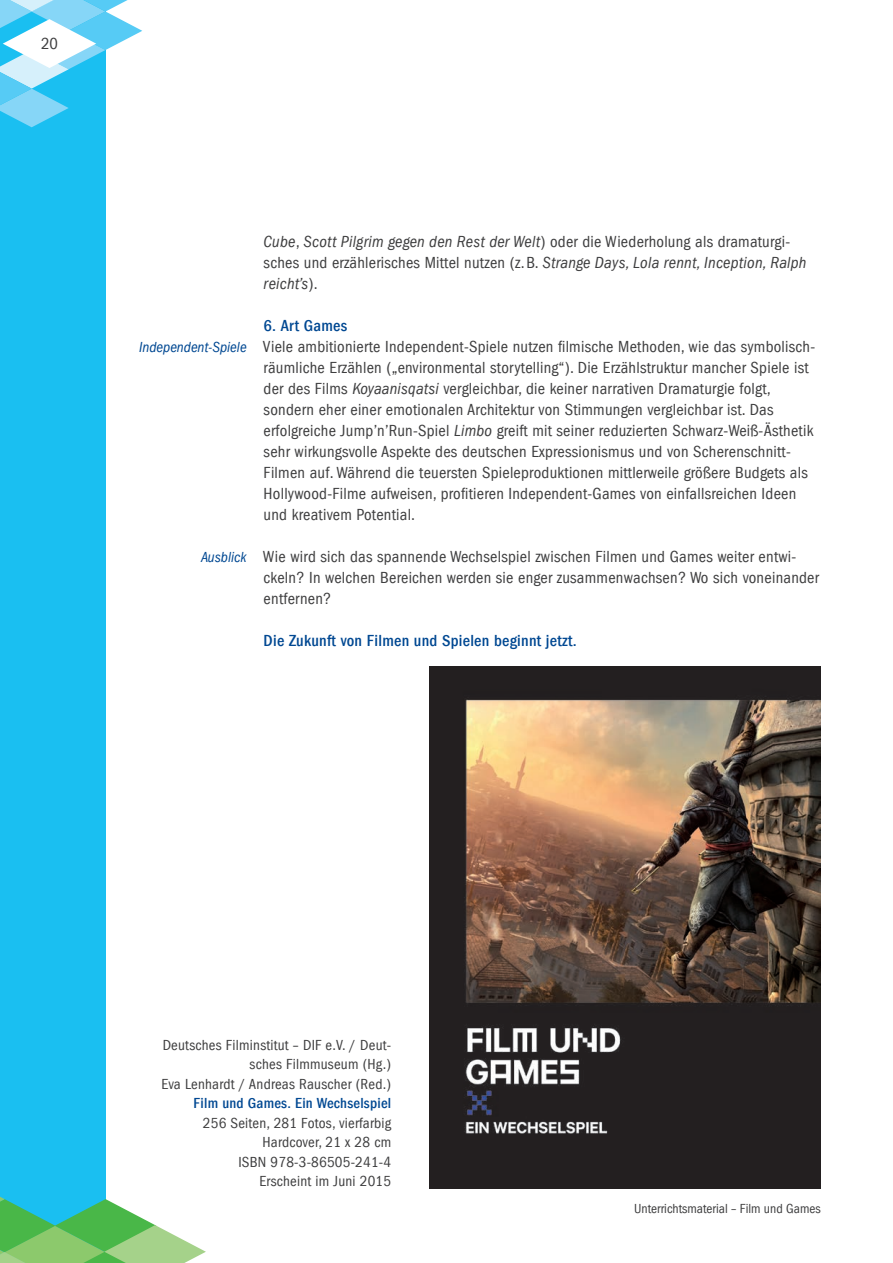
<style>
.page{position:relative;width:893px;height:1263px;background:#fff}
.page>*{position:absolute;margin:0;border:0;box-sizing:border-box;transform-origin:0 0}
.t1{font:condensed 16.5px/21px "FAZ Franklin Gothic";letter-spacing:.015em;color:#3e3e3f}
.t2{font:italic condensed 16.5px/21px "FAZ Franklin Gothic";letter-spacing:.015em;color:#3e3e3f}
.t3{font:500 condensed 16.5px "FAZ Franklin Gothic";letter-spacing:.015em;color:#014892}
.t4{font:condensed 15px/19.5px "FAZ Franklin Gothic";letter-spacing:.015em;color:#3e3e3f;text-align:right}
.t5{font:500 condensed 15px "FAZ Franklin Gothic";letter-spacing:.015em;color:#014892}
.t6{font:italic condensed 15px "FAZ Franklin Gothic";color:#014892}
.t7{font:condensed 13.5px "FAZ Franklin Gothic";color:#3e3e3f}
.s1{font-style:normal}
.s2{font-style:italic}
</style>
<div class="page">
<div style="left:0;top:0;width:105px;height:1263px;background:#1abff1"></div>
<svg style="left:0;top:1190px;width:206px;height:73px"></svg>
<svg style="left:0;top:0;width:142px;height:127px"></svg>
<img style="left:429px;top:667px;width:392px;height:521px">
<p class="t1" style="left:41px;top:33px;width:18px">20</p>
<p class="t6" style="left:139px;top:338px;width:109px">Independent-Spiele</p>
<p class="t6" style="left:201px;top:548px;width:47px">Ausblick</p>
<p class="t2" style="left:264px;top:231px;width:544px">Cube<span class="s1">,</span> Scott Pilgrim gegen den Rest der Welt<span class="s1">) oder die Wiederholung als dramaturgi&shy;sches und erzählerisches Mittel nutzen (z.B.</span> Strange Days, Lola rennt, Inception, Ralph reicht’s<span class="s1">).</span></p>
<p class="t3" style="left:264px;top:316px;width:85px">6. Art Games</p>
<p class="t1" style="left:263px;top:336px;width:554px">Viele ambitionierte Independent-Spiele nutzen filmische Methoden, wie das symbolisch&shy;räumliche Erzählen („environmental storytelling“). Die Erzählstruktur mancher Spiele ist der des Films <span class="s2">Koyaanisqatsi</span> vergleichbar, die keiner narrativen Dramaturgie folgt, sondern eher einer emotionalen Architektur von Stimmungen vergleichbar ist. Das erfolgreiche Jump’n’Run-Spiel <span class="s2">Limbo</span> greift mit seiner reduzierten Schwarz-Weiß-Ästhetik sehr wirkungsvolle Aspekte des deutschen Expressionismus und von Scherenschnitt-Filmen auf. Während die teuersten Spieleproduktionen mittlerweile größere Budgets als Hollywood-Filme aufweisen, profitieren Independent-Games von einfallsreichen Ideen und kreativem Potential.</p>
<p class="t1" style="left:263px;top:546px;width:558px">Wie wird sich das spannende Wechselspiel zwischen Filmen und Games weiter entwi&shy;ckeln? In welchen Bereichen werden sie enger zusammenwachsen? Wo sich voneinander entfernen?</p>
<p class="t3" style="left:264px;top:631px;width:315px">Die Zukunft von Filmen und Spielen beginnt jetzt.</p>
<p class="t4" style="left:161px;top:1035px;width:231px">Deutsches Filminstitut – DIF e.V. / Deut&shy;sches Filmmuseum (Hg.)<br>Eva Lenhardt / Andreas Rauscher (Red.)</p>
<p class="t5" style="left:194px;top:1095px;width:199px">Film und Games. Ein Wechselspiel</p>
<p class="t4" style="left:203px;top:1113px;width:190px">256 Seiten, 281 Fotos, vierfarbig<br>Hardcover, 21 x 28 cm<br>ISBN 978-3-86505-241-4<br>Erscheint im Juni 2015</p>
<p class="t7" style="left:634px;top:1201px;width:188px">Unterrichtsmaterial – Film und Games</p>
</div>
